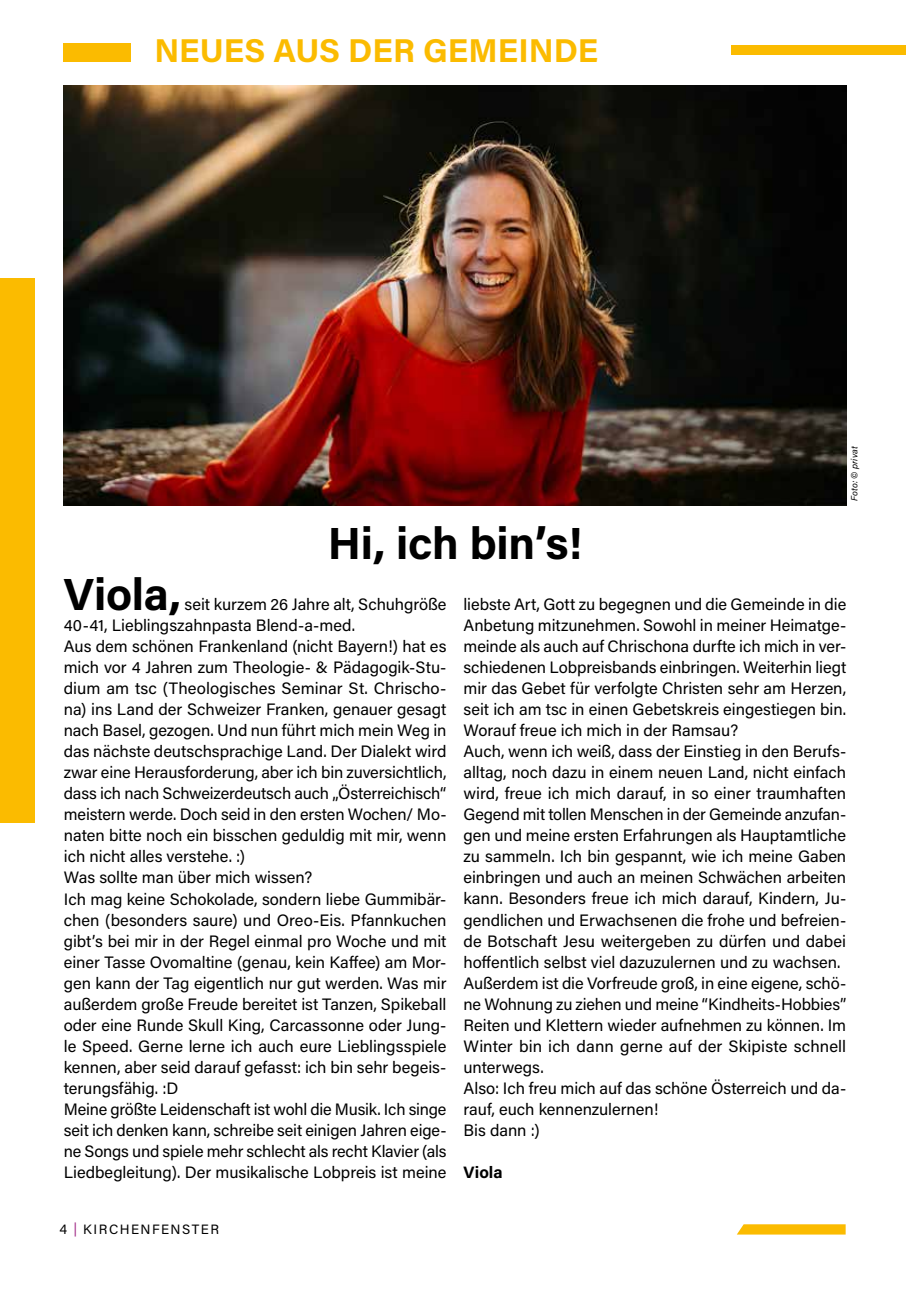
<style>
.page{position:relative;width:906px;height:1289px;background:#fff}
.page>*{position:absolute;margin:0;border:0;box-sizing:border-box;transform-origin:0 0}
.t1{font:700 45px "Acumin Pro";letter-spacing:-.005em;color:#000}
.t2{font:700 33px "Acumin Pro";color:#fbbb00}
.t3{font:16.5px/21px "Acumin Pro";color:#000}
.t4{font:700 16.5px "Acumin Pro";letter-spacing:.005em;color:#000}
.t5{font:13.5px "Acumin Pro";letter-spacing:.115em;color:#000}
.t6{font:italic 9px "Acumin Pro";color:#000}
.s1{color:#a32f89}
</style>
<div class="page">
<div style="left:64px;top:44px;width:67px;height:18px;background:#fbbb00"></div>
<div style="left:0;top:278px;width:35px;height:544px;background:#fbbb00"></div>
<svg style="left:737px;top:1224px;width:108px;height:10px"></svg>
<div style="left:731px;top:45px;width:175px;height:10px;background:#fbbb00"></div>
<img style="left:64px;top:85px;width:782px;height:420px">
<h2 class="t2" style="left:154px;top:27px;width:445px">NEUES AUS DER GEMEINDE</h2>
<h1 class="t1" style="left:328px;top:512px;width:256px">Hi, ich bin’s!</h1>
<p class="t6" style="left:848px;top:501px;width:56px;rotate:-90deg">Foto: © privat</p>
<h1 class="t1" style="left:64px;top:563px;width:119px">Viola,</h1>
<p class="t3" style="left:64px;top:593px;width:384px;text-indent:121px">seit kurzem 26 Jahre alt, Schuhgröße 40-41, Lieblingszahnpasta Blend-a-med.<br>Aus dem schönen Frankenland (nicht Bayern!) hat es mich vor 4 Jahren zum Theologie- &amp; Pädagogik-Stu&shy;dium am tsc (Theologisches Seminar St. Chrischo&shy;na) ins Land der Schweizer Franken, genauer gesagt nach Basel, gezogen. Und nun führt mich mein Weg in das nächste deutschsprachige Land. Der Dialekt wird zwar eine Herausforderung, aber ich bin zuversichtlich, dass ich nach Schweizerdeutsch auch „Österreichisch“ meistern werde. Doch seid in den ersten Wochen/ Mo&shy;naten bitte noch ein bisschen geduldig mit mir, wenn ich nicht alles verstehe. :)<br>Was sollte man über mich wissen?<br>Ich mag keine Schokolade, sondern liebe Gummibär&shy;chen (besonders saure) und Oreo-Eis. Pfannkuchen gibt’s bei mir in der Regel einmal pro Woche und mit einer Tasse Ovomaltine (genau, kein Kaffee) am Mor&shy;gen kann der Tag eigentlich nur gut werden. Was mir außerdem große Freude bereitet ist Tanzen, Spikeball oder eine Runde Skull King, Carcassonne oder Jung&shy;le Speed. Gerne lerne ich auch eure Lieblingsspiele kennen, aber seid darauf gefasst: ich bin sehr begeis&shy;terungsfähig. :D<br>Meine größte Leidenschaft ist wohl die Musik. Ich singe seit ich denken kann, schreibe seit einigen Jahren eige&shy;ne Songs und spiele mehr schlecht als recht Klavier (als Liedbegleitung). Der musikalische Lobpreis ist meine</p>
<p class="t3" style="left:463px;top:593px;width:384px">liebste Art, Gott zu begegnen und die Gemeinde in die Anbetung mitzunehmen. Sowohl in meiner Heimatge&shy;meinde als auch auf Chrischona durfte ich mich in ver&shy;schiedenen Lobpreisbands einbringen. Weiterhin liegt mir das Gebet für verfolgte Christen sehr am Herzen, seit ich am tsc in einen Gebetskreis eingestiegen bin.<br>Worauf freue ich mich in der Ramsau?<br>Auch, wenn ich weiß, dass der Einstieg in den Berufs&shy;alltag, noch dazu in einem neuen Land, nicht einfach wird, freue ich mich darauf, in so einer traumhaften Gegend mit tollen Menschen in der Gemeinde anzufan&shy;gen und meine ersten Erfahrungen als Hauptamtliche zu sammeln. Ich bin gespannt, wie ich meine Gaben einbringen und auch an meinen Schwächen arbeiten kann. Besonders freue ich mich darauf, Kindern, Ju&shy;gendlichen und Erwachsenen die frohe und befreien&shy;de Botschaft Jesu weitergeben zu dürfen und dabei hoffentlich selbst viel dazuzulernen und zu wachsen.<br>Außerdem ist die Vorfreude groß, in eine eigene, schö&shy;ne Wohnung zu ziehen und meine “Kindheits-Hobbies” Reiten und Klettern wieder aufnehmen zu können. I m Winter bin ich dann gerne auf der Skipiste schnell unterwegs.<br>Also: Ich freu mich auf das schöne Österreich und da&shy;rauf, euch kennenzulernen!<br>Bis dann :)</p>
<p class="t4" style="left:463px;top:1160px;width:41px">Viola</p>
<p class="t5" style="left:60px;top:1220px;width:151px">4 <span class="s1">|</span> Kirchenfenster</p>
</div>
